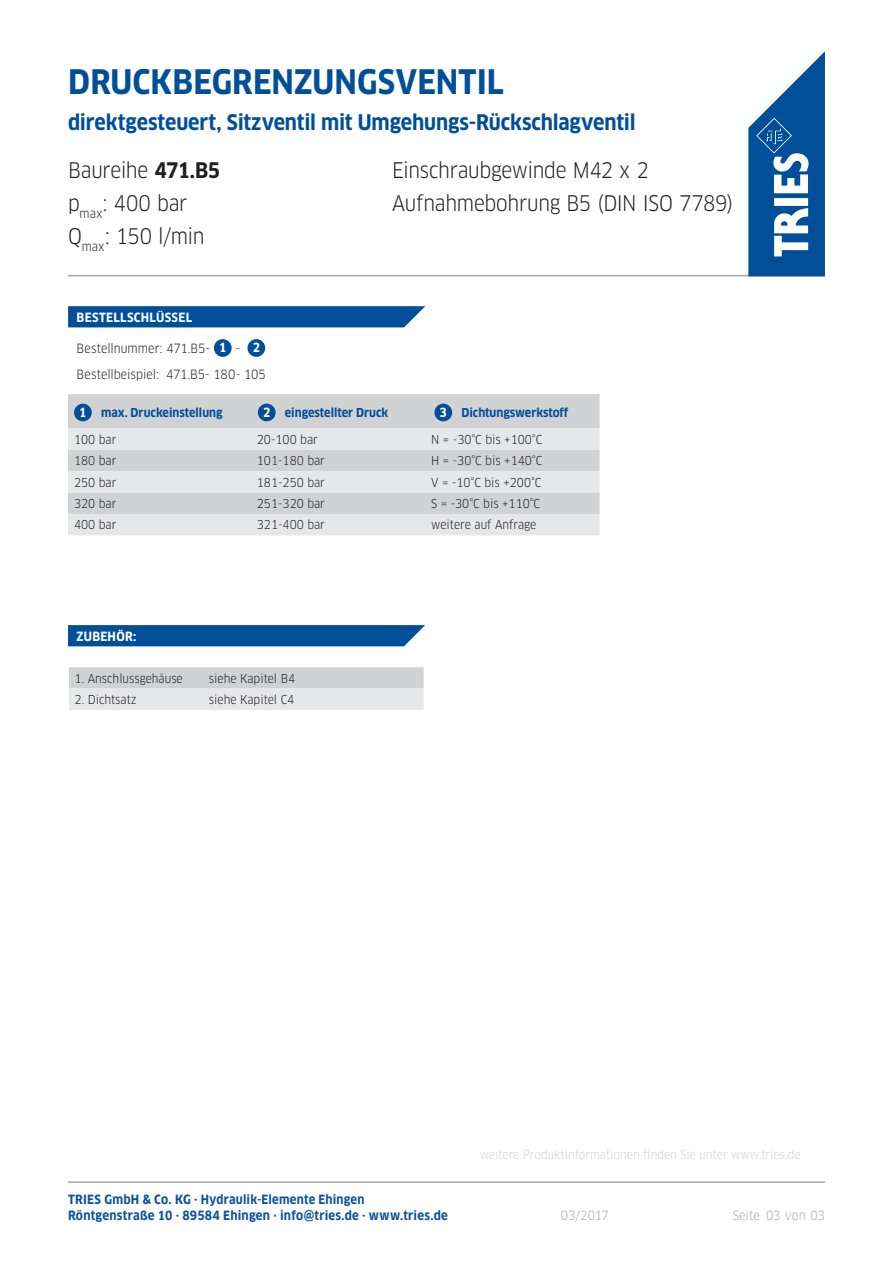
<style>
.page{position:relative;width:893px;height:1263px;background:#fff}
.page>*{position:absolute;margin:0;border:0;box-sizing:border-box;transform-origin:0 0}
.t1{font:700 33px "Clan OT Narr";color:#014e99}
.t2{font:21px "Clan OT Narr";letter-spacing:-.015em;color:#231f20}
.t3{font:700 21px "Clan OT Narr";letter-spacing:-.005em;color:#014e99}
.t4{font:700 12.45px/16.5px "Clan OT Narr";letter-spacing:.02em;color:#0e519b}
.t5{font:12.45px "Clan OT Narr";letter-spacing:-.005em;color:#231f20}
.t6{font:700 12.45px "Clan OT Narr";letter-spacing:.02em;color:#fff}
.t7{font:12.45px "Clan OT Narr";letter-spacing:-.005em;color:#a8a9ad}
.t8{font:12px "Clan OT Narr";color:#231f20}
.t9{font:700 12px "Clan OT Narr";color:#014e99}
.t10{font:12px "Clan OT Narr";color:#d1d2d4}
.s1{font-weight:700}
</style>
<div class="page">
<hr style="left:68px;top:275px;width:757px;height:1px;background:#a8a9ad">
<svg style="left:748px;top:51px;width:77px;height:225px"></svg>
<hr style="left:68px;top:1181px;width:757px;height:2px;background:#a8a9ad">
<svg style="left:68px;top:306px;width:357px;height:21px;background:#0a549c"></svg>
<div style="left:68px;top:394px;width:532px;height:120px;background:#d1d2d4"></div>
<svg style="left:68px;top:428px;width:532px;height:64px;background:#dfe0e2"></svg>
<div style="left:68px;top:514px;width:532px;height:21px;background:#e6e7e9"></div>
<div style="left:74px;top:404px;width:18px;height:17px;background:#014e99;border-radius:50%"></div>
<div style="left:214px;top:339px;width:18px;height:18px;background:#014e99;border-radius:50%"></div>
<svg style="left:68px;top:625px;width:357px;height:21px;background:#09539c"></svg>
<svg style="left:70px;top:668px;width:352px;height:42px;background:#dbdcde"></svg>
<div style="left:68px;top:666px;width:356px;height:107px;border:1px solid #fff"></div>
<div style="left:258px;top:404px;width:18px;height:17px;background:#014e99;border-radius:50%"></div>
<div style="left:247px;top:339px;width:18px;height:18px;background:#014e99;border-radius:50%"></div>
<div style="left:434px;top:404px;width:18px;height:17px;background:#014e99;border-radius:50%"></div>
<p class="t1" style="left:68px;top:63px;width:437px">DRUCKBEGRENZUNGSVENTIL</p>
<p class="t3" style="left:68px;top:111px;width:569px">direktgesteuert, Sitzventil mit Umgehungs-Rückschlagventil</p>
<p class="t2" style="left:68px;top:158px;width:154px">Baureihe <span class="s1">471.B5</span></p>
<p class="t2" style="left:392px;top:158px;width:258px">Einschraubgewinde M42 x 2</p>
<p class="t2" style="left:68px;top:191px;width:121px">p<sub>max</sub>: 400 bar</p>
<p class="t2" style="left:392px;top:191px;width:343px">Aufnahmebohrung B5 (DIN ISO 7789)</p>
<p class="t2" style="left:68px;top:224px;width:138px">Q<sub>max</sub>: 150 l/min</p>
<p class="t6" style="left:77px;top:310px;width:117px">BESTELLSCHLÜSSEL</p>
<p class="t5" style="left:77px;top:341px;width:135px">Bestellnummer: 471.B5-</p>
<p class="t6" style="left:219px;top:341px;width:9px">1</p>
<p class="t5" style="left:236px;top:341px;width:6px">-</p>
<p class="t6" style="left:253px;top:341px;width:9px">2</p>
<p class="t5" style="left:77px;top:367px;width:191px">Bestellbeispiel: 471.B5- 180- 105</p>
<p class="t6" style="left:79px;top:405px;width:9px">1</p>
<p class="t9" style="left:101px;top:406px;width:123px">max. Druckeinstellung</p>
<p class="t6" style="left:263px;top:405px;width:9px">2</p>
<p class="t9" style="left:285px;top:406px;width:105px">eingestellter Druck</p>
<p class="t6" style="left:440px;top:405px;width:9px">3</p>
<p class="t9" style="left:461px;top:406px;width:108px">Dichtungswerkstoff</p>
<p class="t8" style="left:74px;top:432px;width:44px">100 bar</p>
<p class="t8" style="left:257px;top:432px;width:63px">20-100 bar</p>
<p class="t8" style="left:431px;top:432px;width:113px">N = -30°C bis +100°C</p>
<p class="t8" style="left:74px;top:453px;width:44px">180 bar</p>
<p class="t8" style="left:257px;top:453px;width:70px">101-180 bar</p>
<p class="t8" style="left:431px;top:453px;width:113px">H = -30°C bis +140°C</p>
<p class="t8" style="left:74px;top:475px;width:44px">250 bar</p>
<p class="t8" style="left:257px;top:475px;width:70px">181-250 bar</p>
<p class="t8" style="left:431px;top:475px;width:112px">V = -10°C bis +200°C</p>
<p class="t8" style="left:74px;top:496px;width:44px">320 bar</p>
<p class="t8" style="left:257px;top:496px;width:70px">251-320 bar</p>
<p class="t8" style="left:431px;top:496px;width:110px">S = -30°C bis +110°C</p>
<p class="t8" style="left:74px;top:518px;width:44px">400 bar</p>
<p class="t8" style="left:257px;top:518px;width:70px">321-400 bar</p>
<p class="t8" style="left:431px;top:518px;width:107px">weitere auf Anfrage</p>
<p class="t6" style="left:77px;top:629px;width:61px">ZUBEHÖR:</p>
<p class="t8" style="left:75px;top:671px;width:110px">1. Anschlussgehäuse</p>
<p class="t8" style="left:209px;top:671px;width:88px">siehe Kapitel B4</p>
<p class="t8" style="left:75px;top:692px;width:64px">2. Dichtsatz</p>
<p class="t8" style="left:209px;top:692px;width:87px">siehe Kapitel C4</p>
<p class="t4" style="left:68px;top:1191px;width:381px">TRIES GmbH &amp; Co. KG · Hydraulik-Elemente Ehingen<br>Röntgenstraße 10 · 89584 Ehingen · info@tries.de · www.tries.de</p>
<p class="t10" style="left:480px;top:1148px;width:323px">weitere Produktinformationen finden Sie unter www.tries.de</p>
<p class="t7" style="left:561px;top:1208px;width:50px">03/2017</p>
<p class="t7" style="left:733px;top:1208px;width:94px">Seite 03 von 03</p>
</div>
